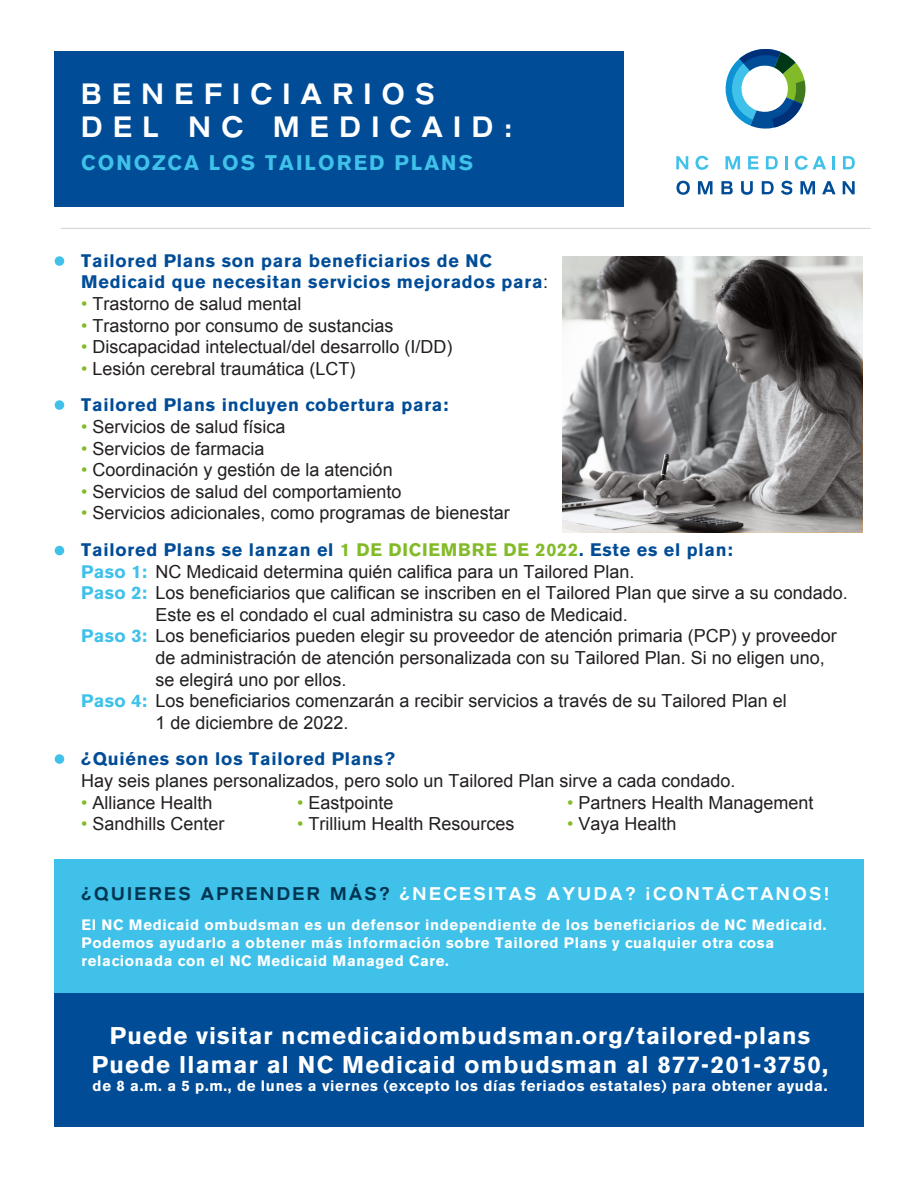
<style>
.page{position:relative;width:918px;height:1188px;background:#fff}
.page>*{position:absolute;margin:0;border:0;box-sizing:border-box;transform-origin:0 0}
.t1{font:500 expanded 29.1px/33px "Akzidenz Grotesk BE";letter-spacing:.435em;color:#fff;scale:.82 1}
.t2{font:700 24px/28.8px "Akzidenz Grotesk BE";letter-spacing:.045em;color:#fff;text-align:center}
.t3{font:700 21px "Akzidenz Grotesk BE";letter-spacing:.1em;color:#3fc1e9}
.t4{font:500 expanded 18.15px "Akzidenz Grotesk BE";letter-spacing:.16em;color:#fff;scale:.82 1}
.t5{font:18px "Arial";color:#231f20}
.t6{font:700 18px/21.6px "Akzidenz Grotesk BE";letter-spacing:.045em;color:#004c97}
.t7{font:700 15px/18px "Akzidenz Grotesk BE";letter-spacing:.045em;color:#fff}
.s1{font-family:"Arial";font-weight:400;color:#231f20}
.s2{color:#82bb27}
.s3{font-family:"Akzidenz Grotesk BE";font-weight:700;color:#3fc1e9}
.s4{color:#003552}
</style>
<div class="page">
<div style="left:54px;top:51px;width:570px;height:156px;background:#004c97"></div>
<svg style="left:676px;top:156px;width:12px;height:13px"></svg>
<svg style="left:696px;top:156px;width:13px;height:14px"></svg>
<svg style="left:726px;top:156px;width:14px;height:13px"></svg>
<svg style="left:748px;top:156px;width:11px;height:13px"></svg>
<svg style="left:766px;top:156px;width:12px;height:13px"></svg>
<svg style="left:785px;top:156px;width:3px;height:13px"></svg>
<svg style="left:795px;top:156px;width:31px;height:14px"></svg>
<svg style="left:832px;top:156px;width:3px;height:13px"></svg>
<svg style="left:843px;top:156px;width:12px;height:13px"></svg>
<svg style="left:676px;top:181px;width:14px;height:14px"></svg>
<svg style="left:698px;top:181px;width:15px;height:13px"></svg>
<svg style="left:721px;top:181px;width:12px;height:13px"></svg>
<svg style="left:741px;top:181px;width:12px;height:14px"></svg>
<svg style="left:762px;top:181px;width:12px;height:13px"></svg>
<svg style="left:781px;top:181px;width:12px;height:14px"></svg>
<svg style="left:800px;top:181px;width:15px;height:13px"></svg>
<svg style="left:822px;top:181px;width:14px;height:13px"></svg>
<svg style="left:843px;top:181px;width:12px;height:13px"></svg>
<svg style="left:725px;top:49px;width:81px;height:80px"></svg>
<hr style="left:61px;top:228px;width:810px;height:1px;background:#d0d2d3">
<div style="left:55px;top:256px;width:9px;height:10px;background:#3fc1e9;border-radius:50%"></div>
<div style="left:55px;top:400px;width:9px;height:10px;background:#3fc1e9;border-radius:50%"></div>
<div style="left:55px;top:546px;width:9px;height:9px;background:#3fc1e9;border-radius:50%"></div>
<div style="left:55px;top:754px;width:9px;height:10px;background:#3fc1e9;border-radius:50%"></div>
<div style="left:54px;top:860px;width:810px;height:266px;background:#3fc1e9"></div>
<svg style="left:562px;top:256px;width:300px;height:276px"></svg>
<div style="left:54px;top:993px;width:810px;height:133px;background:#004c97"></div>
<h1 class="t1" style="left:81px;top:77px;width:526px">BENEFICIARIOS<br>DEL NC MEDICAID:</h1>
<p class="t3" style="left:81px;top:150px;width:393px">CONOZCA LOS TAILORED PLANS</p>
<p class="t6" style="left:81px;top:250px;width:469px">Tailored Plans son para beneficiarios de NC<br>Medicaid que necesitan servicios mejorados para<span class="s1">:</span></p>
<p class="t5" style="left:81px;top:292px;width:222px"><span class="s2">•</span> Trastorno de salud mental</p>
<p class="t5" style="left:81px;top:314px;width:314px"><span class="s2">•</span> Trastorno por consumo de sustancias</p>
<p class="t5" style="left:81px;top:335px;width:373px"><span class="s2">•</span> Discapacidad intelectual/del desarrollo (I/DD)</p>
<p class="t5" style="left:81px;top:357px;width:276px"><span class="s2">•</span> Lesión cerebral traumática (LCT)</p>
<p class="t6" style="left:81px;top:395px;width:369px">Tailored Plans incluyen cobertura para:</p>
<p class="t5" style="left:81px;top:415px;width:206px"><span class="s2">•</span> Servicios de salud física</p>
<p class="t5" style="left:81px;top:437px;width:185px"><span class="s2">•</span> Servicios de farmacia</p>
<p class="t5" style="left:81px;top:458px;width:313px"><span class="s2">•</span> Coordinación y gestión de la atención</p>
<p class="t5" style="left:81px;top:480px;width:322px"><span class="s2">•</span> Servicios de salud del comportamiento</p>
<p class="t5" style="left:81px;top:501px;width:430px"><span class="s2">•</span> Servicios adicionales, como programas de bienestar</p>
<p class="t6" style="left:81px;top:539px;width:653px">Tailored Plans se lanzan el <span class="s2">1 DE DICIEMBRE DE 2022</span>. Este es el plan:</p>
<p class="t5" style="left:81px;top:560px;width:555px"><span class="s3">Paso 1:</span> NC Medicaid determina quién califica para un Tailored Plan.</p>
<p class="t5" style="left:81px;top:581px;width:768px"><span class="s3">Paso 2:</span> Los beneficiarios que califican se inscriben en el Tailored Plan que sirve a su condado.</p>
<p class="t5" style="left:155px;top:603px;width:474px">Este es el condado el cual administra su caso de Medicaid.</p>
<p class="t5" style="left:81px;top:624px;width:757px"><span class="s3">Paso 3:</span> Los beneficiarios pueden elegir su proveedor de atención primaria (PCP) y proveedor</p>
<p class="t5" style="left:155px;top:646px;width:671px">de administración de atención personalizada con su Tailored Plan. Si no eligen uno,</p>
<p class="t5" style="left:155px;top:668px;width:193px">se elegirá uno por ellos.</p>
<p class="t5" style="left:81px;top:689px;width:707px"><span class="s3">Paso 4:</span> Los beneficiarios comenzarán a recibir servicios a través de su Tailored Plan el</p>
<p class="t5" style="left:155px;top:711px;width:195px">1 de diciembre de 2022.</p>
<p class="t6" style="left:81px;top:749px;width:315px">¿Quiénes son los Tailored Plans?</p>
<p class="t5" style="left:81px;top:769px;width:656px">Hay seis planes personalizados, pero solo un Tailored Plan sirve a cada condado.</p>
<p class="t5" style="left:81px;top:791px;width:133px"><span class="s2">•</span> Alliance Health</p>
<p class="t5" style="left:297px;top:791px;width:98px"><span class="s2">•</span> Eastpointe</p>
<p class="t5" style="left:567px;top:791px;width:248px"><span class="s2">•</span> Partners Health Management</p>
<p class="t5" style="left:81px;top:812px;width:145px"><span class="s2">•</span> Sandhills Center</p>
<p class="t5" style="left:297px;top:812px;width:219px"><span class="s2">•</span> Trillium Health Resources</p>
<p class="t5" style="left:567px;top:812px;width:111px"><span class="s2">•</span> Vaya Health</p>
<p class="t4" style="left:82px;top:883px;width:913px"><span class="s4">¿QUIERES APRENDER MÁS?</span> ¿NECESITAS AYUDA? ¡CONTÁCTANOS!</p>
<p class="t7" style="left:82px;top:916px;width:746px">El NC Medicaid ombudsman es un defensor independiente de los beneficiarios de NC Medicaid.<br>Podemos ayudarlo a obtener más información sobre Tailored Plans y cualquier otra cosa relacionada con el NC Medicaid Managed Care.</p>
<h2 class="t2" style="left:92px;top:1022px;width:738px">Puede visitar ncmedicaidombudsman.org/tailored-plans<br>Puede llamar al NC Medicaid ombudsman al 877-201-3750,</h2>
<p class="t7" style="left:93px;top:1077px;width:736px">de 8 a.m. a 5 p.m., de lunes a viernes (excepto los días feriados estatales) para obtener ayuda.</p>
</div>
